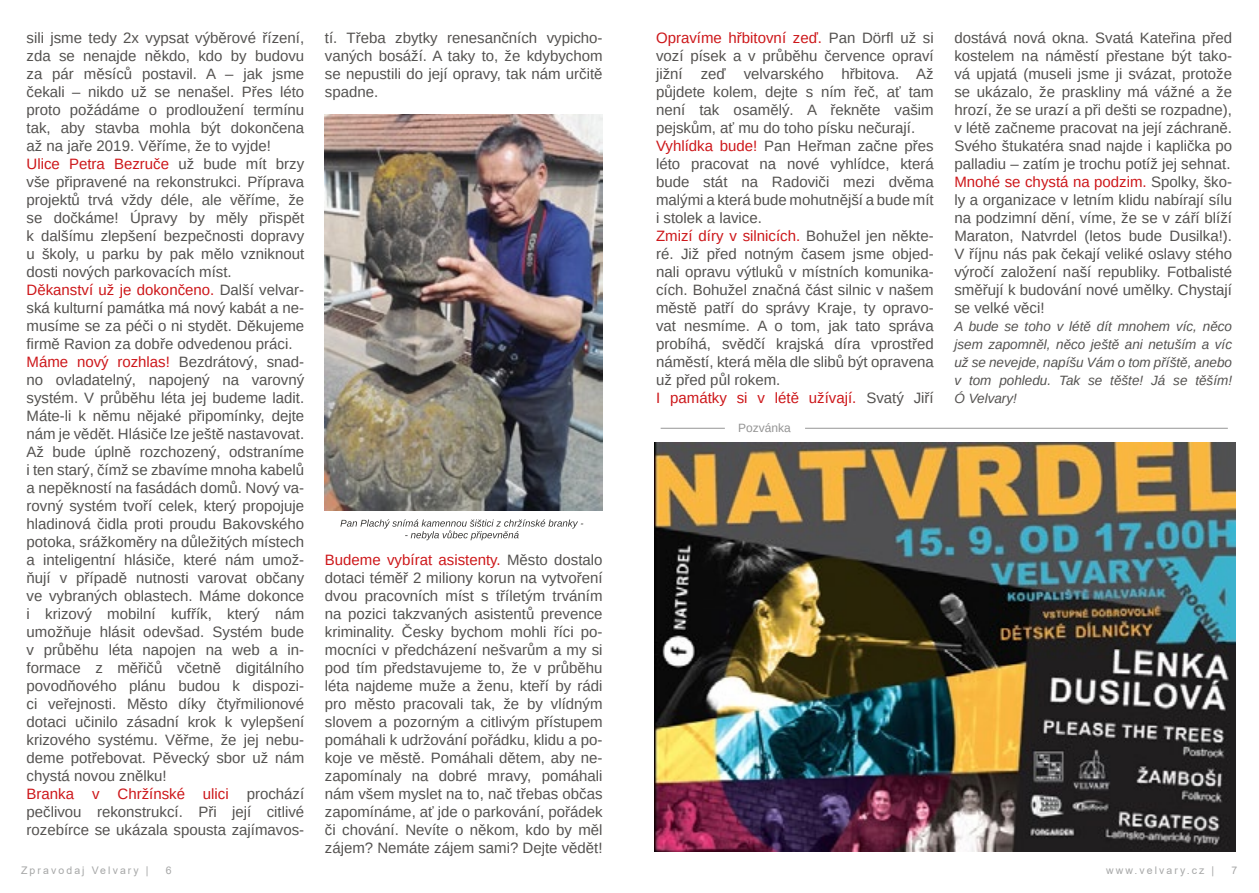
<style>
.page{position:relative;width:1259px;height:893px;background:#fff}
.page>*{position:absolute;margin:0;border:0;box-sizing:border-box;transform-origin:0 0}
.t1{font:15px/18px "Arimo";color:#545250;text-align:justify}
.t2{font:italic 13.5px/18px "Arimo";color:#545250;text-align:justify}
.t3{font:12px "Arimo";color:#949494}
.t4{font:10.5px "Arial";letter-spacing:.2em;color:#a6a7a7}
.s1{color:#cd171a}
</style>
<div class="page">
<img style="left:325px;top:114px;width:277px;height:397px">
<svg style="left:340px;top:519px;width:243px;height:21px"></svg>
<img style="left:654px;top:443px;width:581px;height:408px">
<hr style="left:805px;top:428px;width:422px;height:1px;background:#949494">
<hr style="left:660px;top:428px;width:65px;height:1px;background:#949494">
<p class="t1" style="left:27px;top:28px;width:279px;text-align:left">sili jsme tedy 2x vypsat výběrové řízení, zda se nenajde někdo, kdo by budovu za pár měsíců postavil. A – jak jsme čekali – nikdo už se nenašel. Přes léto proto požádáme o prodloužení termínu tak, aby stavba mohla být dokončena až na jaře 2019. Věříme, že to vyjde!<br><span class="s1">Ulice Petra Bezruče</span> už bude mít brzy vše připravené na rekonstrukci. Příprava projektů trvá vždy déle, ale věříme, že se dočkáme! Úpravy by měly přispět k dalšímu zlepšení bezpečnosti dopravy u školy, u parku by pak mělo vzniknout dosti nových parkovacích míst.<br><span class="s1">Děkanství už je dokončeno.</span> Další velvar&shy;ská kulturní památka má nový kabát a ne&shy;musíme se za péči o ni stydět. Děkujeme firmě Ravion za dobře odvedenou práci.<br><span class="s1">Máme nový rozhlas!</span> Bezdrátový, snad&shy;no ovladatelný, napojený na varovný systém. V průběhu léta jej budeme ladit.<br>Máte-li k němu nějaké připomínky, dejte nám je vědět. Hlásiče lze ještě nastavovat.<br>Až bude úplně rozchozený, odstraníme i ten starý, čímž se zbavíme mnoha kabelů a nepěkností na fasádách domů. Nový va&shy;rovný systém tvoří celek, který propojuje hladinová čidla proti proudu Bakovského potoka, srážkoměry na důležitých místech a inteligentní hlásiče, které nám umož&shy;ňují v případě nutnosti varovat občany ve vybraných oblastech. Máme dokonce i krizový mobilní kufřík, který nám umožňuje hlásit odevšad. Systém bude v průběhu léta napojen na web a in&shy;formace z měřičů včetně digitálního povodňového plánu budou k dispozi&shy;ci veřejnosti. Město díky čtyřmilionové dotaci učinilo zásadní krok k vylepšení krizového systému. Věřme, že jej nebu&shy;deme potřebovat. Pěvecký sbor už nám chystá novou znělku!<br><span class="s1">Branka v Chržínské ulici</span> prochází pečlivou rekonstrukcí. Při její citlivé rozebírce se ukázala spousta zajímavos-</p>
<p class="t1" style="left:325px;top:28px;width:279px">tí. Třeba zbytky renesančních vypicho&shy;vaných bosáží. A taky to, že kdybychom se nepustili do její opravy, tak nám určitě spadne.</p>
<p class="t1" style="left:325px;top:550px;width:279px"><span class="s1">Budeme vybírat asistenty.</span> Město dostalo dotaci téměř 2 miliony korun na vytvoření dvou pracovních míst s tříletým trváním na pozici takzvaných asistentů prevence kriminality. Česky bychom mohli říci po&shy;mocníci v předcházení nešvarům a my si pod tím představujeme to, že v průběhu léta najdeme muže a ženu, kteří by rádi pro město pracovali tak, že by vlídným slovem a pozorným a citlivým přístupem pomáhali k udržování pořádku, klidu a po&shy;koje ve městě. Pomáhali dětem, aby ne&shy;zapomínaly na dobré mravy, pomáhali nám všem myslet na to, nač třebas občas zapomínáme, ať jde o parkování, pořádek či chování. Nevíte o někom, kdo by měl zájem? Nemáte zájem sami? Dejte vědět!</p>
<p class="t1" style="left:656px;top:29px;width:279px;text-align:left"><span class="s1">Opravíme hřbitovní zeď.</span> Pan Dörfl už si vozí písek a v průběhu července opraví jižní zeď velvarského hřbitova. Až půjdete kolem, dejte s ním řeč, ať tam není tak osamělý. A řekněte vašim pejskům, ať mu do toho písku nečurají.<br><span class="s1">Vyhlídka bude!</span> Pan Heřman začne přes léto pracovat na nové vyhlídce, která bude stát na Radoviči mezi dvěma malými a která bude mohutnější a bude mít i stolek a lavice.<br><span class="s1">Zmizí díry v silnicích.</span> Bohužel jen někte&shy;ré. Již před notným časem jsme objed&shy;nali opravu výtluků v místních komunika&shy;cích. Bohužel značná část silnic v našem městě patří do správy Kraje, ty opravo&shy;vat nesmíme. A o tom, jak tato správa probíhá, svědčí krajská díra vprostřed náměstí, která měla dle slibů být opravena už před půl rokem.<br><span class="s1">I památky si v létě užívají.</span> Svatý Jiří</p>
<p class="t1" style="left:954px;top:29px;width:279px">dostává nová okna. Svatá Kateřina před kostelem na náměstí přestane být tako&shy;vá upjatá (museli jsme ji svázat, protože se ukázalo, že praskliny má vážné a že hrozí, že se urazí a při dešti se rozpadne), v létě začneme pracovat na její záchraně.<br>Svého štukatéra snad najde i kaplička po palladiu – zatím je trochu potíž jej sehnat.<br><span class="s1">Mnohé se chystá na podzim.</span> Spolky, ško&shy;ly a organizace v letním klidu nabírají sílu na podzimní dění, víme, že se v září blíží Maraton, Natvrdel (letos bude Dusilka!).<br>V říjnu nás pak čekají veliké oslavy stého výročí založení naší republiky. Fotbalisté směřují k budování nové umělky. Chystají se velké věci!</p>
<p class="t2" style="left:954px;top:317px;width:279px">A bude se toho v létě dít mnohem víc, něco jsem zapomněl, něco ještě ani netuším a víc už se nevejde, napíšu Vám o tom příště, anebo v tom pohledu. Tak se těšte! Já se těším!<br>Ó Velvary!</p>
<p class="t3" style="left:738px;top:420px;width:54px">Pozvánka</p>
<p class="t4" style="left:21px;top:863px;width:129px">Zpravodaj Velvary |</p>
<p class="t4" style="left:166px;top:863px;width:7px">6</p>
<p class="t4" style="left:1106px;top:863px;width:110px">www.velvary.cz |</p>
<p class="t4" style="left:1231px;top:863px;width:7px">7</p>
</div>
